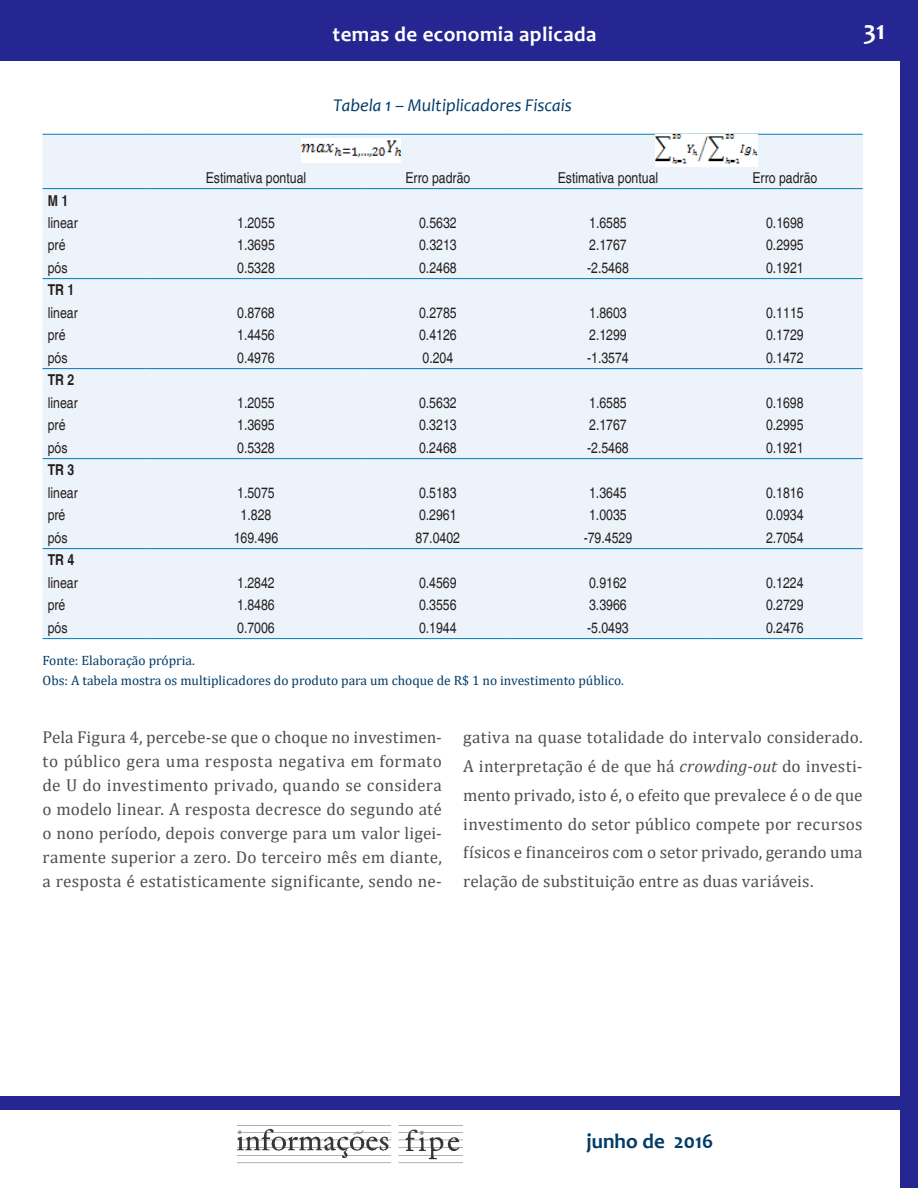
<style>
.page{position:relative;width:918px;height:1188px;background:#fff}
.page>*{position:absolute;margin:0;border:0;box-sizing:border-box;transform-origin:0 0}
.t1{font:700 27px "Candara";color:#fff}
.t2{font:700 21px "Candara";letter-spacing:.02em;color:#fff}
.t3{font:700 21px "Candara";color:#003b68}
.t4{font:italic 18px "Candara";color:#003b68}
.t5{font:17.25px/24px "Cambria";letter-spacing:.01em;color:#4e4f50;text-align:justify}
.t6{font:condensed 15px "Helvetica";color:#231f20}
.t7{font:700 condensed 15px "Helvetica";color:#231f20}
.t8{font:13.5px/19.5px "Cambria";color:#003b68}
.s1{font-style:italic}
</style>
<div class="page">
<div style="left:900px;top:0;width:18px;height:1188px;background:#262693"></div>
<div style="left:0;top:0;width:918px;height:61px;background:#262693"></div>
<img style="left:238px;top:1128px;width:225px;height:36px">
<div style="left:0;top:1097px;width:918px;height:13px;background:#262693"></div>
<div style="left:43px;top:135px;width:820px;height:503px;background:#edf3fa"></div>
<hr style="left:43px;top:134px;width:102px;height:1px;background:#007bb6">
<hr style="left:145px;top:134px;width:222px;height:1px;background:#007bb6">
<hr style="left:367px;top:134px;width:142px;height:1px;background:#007bb6">
<hr style="left:509px;top:134px;width:198px;height:1px;background:#007bb6">
<hr style="left:707px;top:134px;width:156px;height:1px;background:#007bb6">
<hr style="left:43px;top:188px;width:102px;height:1px;background:#007bb6">
<hr style="left:145px;top:188px;width:222px;height:1px;background:#007bb6">
<hr style="left:367px;top:188px;width:142px;height:1px;background:#007bb6">
<hr style="left:509px;top:188px;width:198px;height:1px;background:#007bb6">
<hr style="left:707px;top:188px;width:156px;height:1px;background:#007bb6">
<hr style="left:43px;top:278px;width:102px;height:1px;background:#007bb6">
<hr style="left:145px;top:278px;width:222px;height:1px;background:#007bb6">
<hr style="left:367px;top:278px;width:142px;height:1px;background:#007bb6">
<hr style="left:509px;top:278px;width:198px;height:1px;background:#007bb6">
<hr style="left:707px;top:278px;width:156px;height:1px;background:#007bb6">
<hr style="left:43px;top:368px;width:102px;height:1px;background:#007bb6">
<hr style="left:145px;top:368px;width:222px;height:1px;background:#007bb6">
<hr style="left:367px;top:368px;width:142px;height:1px;background:#007bb6">
<hr style="left:509px;top:368px;width:198px;height:1px;background:#007bb6">
<hr style="left:707px;top:368px;width:156px;height:1px;background:#007bb6">
<hr style="left:43px;top:458px;width:102px;height:1px;background:#007bb6">
<hr style="left:145px;top:458px;width:222px;height:1px;background:#007bb6">
<hr style="left:367px;top:458px;width:142px;height:1px;background:#007bb6">
<hr style="left:509px;top:458px;width:198px;height:1px;background:#007bb6">
<hr style="left:707px;top:458px;width:156px;height:1px;background:#007bb6">
<hr style="left:43px;top:548px;width:102px;height:1px;background:#007bb6">
<hr style="left:145px;top:548px;width:222px;height:1px;background:#007bb6">
<hr style="left:367px;top:548px;width:142px;height:1px;background:#007bb6">
<hr style="left:509px;top:548px;width:198px;height:1px;background:#007bb6">
<hr style="left:707px;top:548px;width:156px;height:1px;background:#007bb6">
<hr style="left:43px;top:638px;width:102px;height:1px;background:#007bb6">
<hr style="left:145px;top:638px;width:222px;height:1px;background:#007bb6">
<hr style="left:367px;top:638px;width:142px;height:1px;background:#007bb6">
<hr style="left:509px;top:638px;width:198px;height:1px;background:#007bb6">
<hr style="left:707px;top:638px;width:156px;height:1px;background:#007bb6">
<img style="left:302px;top:139px;width:99px;height:23px">
<img style="left:655px;top:135px;width:103px;height:31px">
<p class="t2" style="left:333px;top:21px;width:265px">temas de economia aplicada</p>
<h1 class="t1" style="left:863px;top:13px;width:23px">31</h1>
<p class="t4" style="left:333px;top:94px;width:240px">Tabela 1 – Multiplicadores Fiscais</p>
<p class="t6" style="left:206px;top:169px;width:102px">Estimativa pontual</p>
<p class="t6" style="left:405px;top:169px;width:66px">Erro padrão</p>
<p class="t6" style="left:558px;top:169px;width:102px">Estimativa pontual</p>
<p class="t6" style="left:752px;top:169px;width:66px">Erro padrão</p>
<p class="t7" style="left:48px;top:191px;width:22px">M 1</p>
<p class="t6" style="left:48px;top:214px;width:32px">linear</p>
<p class="t6" style="left:237px;top:214px;width:39px">1.2055</p>
<p class="t6" style="left:419px;top:214px;width:39px">0.5632</p>
<p class="t6" style="left:589px;top:214px;width:39px">1.6585</p>
<p class="t6" style="left:766px;top:214px;width:39px">0.1698</p>
<p class="t6" style="left:48px;top:236px;width:19px">pré</p>
<p class="t6" style="left:237px;top:236px;width:39px">1.3695</p>
<p class="t6" style="left:419px;top:236px;width:39px">0.3213</p>
<p class="t6" style="left:589px;top:236px;width:39px">2.1767</p>
<p class="t6" style="left:766px;top:236px;width:39px">0.2995</p>
<p class="t6" style="left:48px;top:259px;width:21px">pós</p>
<p class="t6" style="left:237px;top:259px;width:39px">0.5328</p>
<p class="t6" style="left:419px;top:259px;width:39px">0.2468</p>
<p class="t6" style="left:587px;top:259px;width:43px">-2.5468</p>
<p class="t6" style="left:766px;top:259px;width:39px">0.1921</p>
<p class="t7" style="left:48px;top:281px;width:28px">TR 1</p>
<p class="t6" style="left:48px;top:304px;width:32px">linear</p>
<p class="t6" style="left:237px;top:304px;width:39px">0.8768</p>
<p class="t6" style="left:419px;top:304px;width:39px">0.2785</p>
<p class="t6" style="left:589px;top:304px;width:39px">1.8603</p>
<p class="t6" style="left:766px;top:304px;width:39px">0.1115</p>
<p class="t6" style="left:48px;top:326px;width:19px">pré</p>
<p class="t6" style="left:237px;top:326px;width:39px">1.4456</p>
<p class="t6" style="left:419px;top:326px;width:39px">0.4126</p>
<p class="t6" style="left:589px;top:326px;width:39px">2.1299</p>
<p class="t6" style="left:766px;top:326px;width:39px">0.1729</p>
<p class="t6" style="left:48px;top:349px;width:21px">pós</p>
<p class="t6" style="left:237px;top:349px;width:39px">0.4976</p>
<p class="t6" style="left:422px;top:349px;width:32px">0.204</p>
<p class="t6" style="left:587px;top:349px;width:43px">-1.3574</p>
<p class="t6" style="left:766px;top:349px;width:39px">0.1472</p>
<p class="t7" style="left:48px;top:371px;width:28px">TR 2</p>
<p class="t6" style="left:48px;top:394px;width:32px">linear</p>
<p class="t6" style="left:237px;top:394px;width:39px">1.2055</p>
<p class="t6" style="left:419px;top:394px;width:39px">0.5632</p>
<p class="t6" style="left:589px;top:394px;width:39px">1.6585</p>
<p class="t6" style="left:766px;top:394px;width:39px">0.1698</p>
<p class="t6" style="left:48px;top:416px;width:19px">pré</p>
<p class="t6" style="left:237px;top:416px;width:39px">1.3695</p>
<p class="t6" style="left:419px;top:416px;width:39px">0.3213</p>
<p class="t6" style="left:589px;top:416px;width:39px">2.1767</p>
<p class="t6" style="left:766px;top:416px;width:39px">0.2995</p>
<p class="t6" style="left:48px;top:439px;width:21px">pós</p>
<p class="t6" style="left:237px;top:439px;width:39px">0.5328</p>
<p class="t6" style="left:419px;top:439px;width:39px">0.2468</p>
<p class="t6" style="left:587px;top:439px;width:43px">-2.5468</p>
<p class="t6" style="left:766px;top:439px;width:39px">0.1921</p>
<p class="t7" style="left:48px;top:461px;width:28px">TR 3</p>
<p class="t6" style="left:48px;top:484px;width:32px">linear</p>
<p class="t6" style="left:237px;top:484px;width:39px">1.5075</p>
<p class="t6" style="left:419px;top:484px;width:39px">0.5183</p>
<p class="t6" style="left:589px;top:484px;width:39px">1.3645</p>
<p class="t6" style="left:766px;top:484px;width:39px">0.1816</p>
<p class="t6" style="left:48px;top:506px;width:19px">pré</p>
<p class="t6" style="left:241px;top:506px;width:32px">1.828</p>
<p class="t6" style="left:419px;top:506px;width:39px">0.2961</p>
<p class="t6" style="left:589px;top:506px;width:39px">1.0035</p>
<p class="t6" style="left:766px;top:506px;width:39px">0.0934</p>
<p class="t6" style="left:48px;top:529px;width:21px">pós</p>
<p class="t6" style="left:234px;top:529px;width:46px">169.496</p>
<p class="t6" style="left:416px;top:529px;width:46px">87.0402</p>
<p class="t6" style="left:584px;top:529px;width:50px">-79.4529</p>
<p class="t6" style="left:766px;top:529px;width:39px">2.7054</p>
<p class="t7" style="left:48px;top:551px;width:28px">TR 4</p>
<p class="t6" style="left:48px;top:574px;width:32px">linear</p>
<p class="t6" style="left:237px;top:574px;width:39px">1.2842</p>
<p class="t6" style="left:419px;top:574px;width:39px">0.4569</p>
<p class="t6" style="left:589px;top:574px;width:39px">0.9162</p>
<p class="t6" style="left:766px;top:574px;width:39px">0.1224</p>
<p class="t6" style="left:48px;top:596px;width:19px">pré</p>
<p class="t6" style="left:237px;top:596px;width:39px">1.8486</p>
<p class="t6" style="left:419px;top:596px;width:39px">0.3556</p>
<p class="t6" style="left:589px;top:596px;width:39px">3.3966</p>
<p class="t6" style="left:766px;top:596px;width:39px">0.2729</p>
<p class="t6" style="left:48px;top:619px;width:21px">pós</p>
<p class="t6" style="left:237px;top:619px;width:39px">0.7006</p>
<p class="t6" style="left:419px;top:619px;width:39px">0.1944</p>
<p class="t6" style="left:587px;top:619px;width:43px">-5.0493</p>
<p class="t6" style="left:766px;top:619px;width:39px">0.2476</p>
<p class="t8" style="left:43px;top:651px;width:583px">Fonte: Elaboração própria.<br>Obs: A tabela mostra os multiplicadores do produto para um choque de R$ 1 no investimento público.</p>
<p class="t5" style="left:43px;top:725px;width:401px">Pela Figura 4, percebe-se que o choque no investimen&shy;to público gera uma resposta negativa em formato de U do investimento privado, quando se considera o modelo linear. A resposta decresce do segundo até o nono período, depois converge para um valor ligei&shy;ramente superior a zero. Do terceiro mês em diante, a resposta é estatisticamente significante, sendo ne-</p>
<p class="t5" style="left:463px;top:723px;width:401px;line-height:28.8px">gativa na quase totalidade do intervalo considerado.<br>A interpretação é de que há <span class="s1">crowding-out</span> do investi&shy;mento privado, isto é, o efeito que prevalece é o de que investimento do setor público compete por recursos físicos e financeiros com o setor privado, gerando uma relação de substituição entre as duas variáveis.</p>
<p class="t3" style="left:587px;top:1128px;width:128px">junho de 2016</p>
</div>
